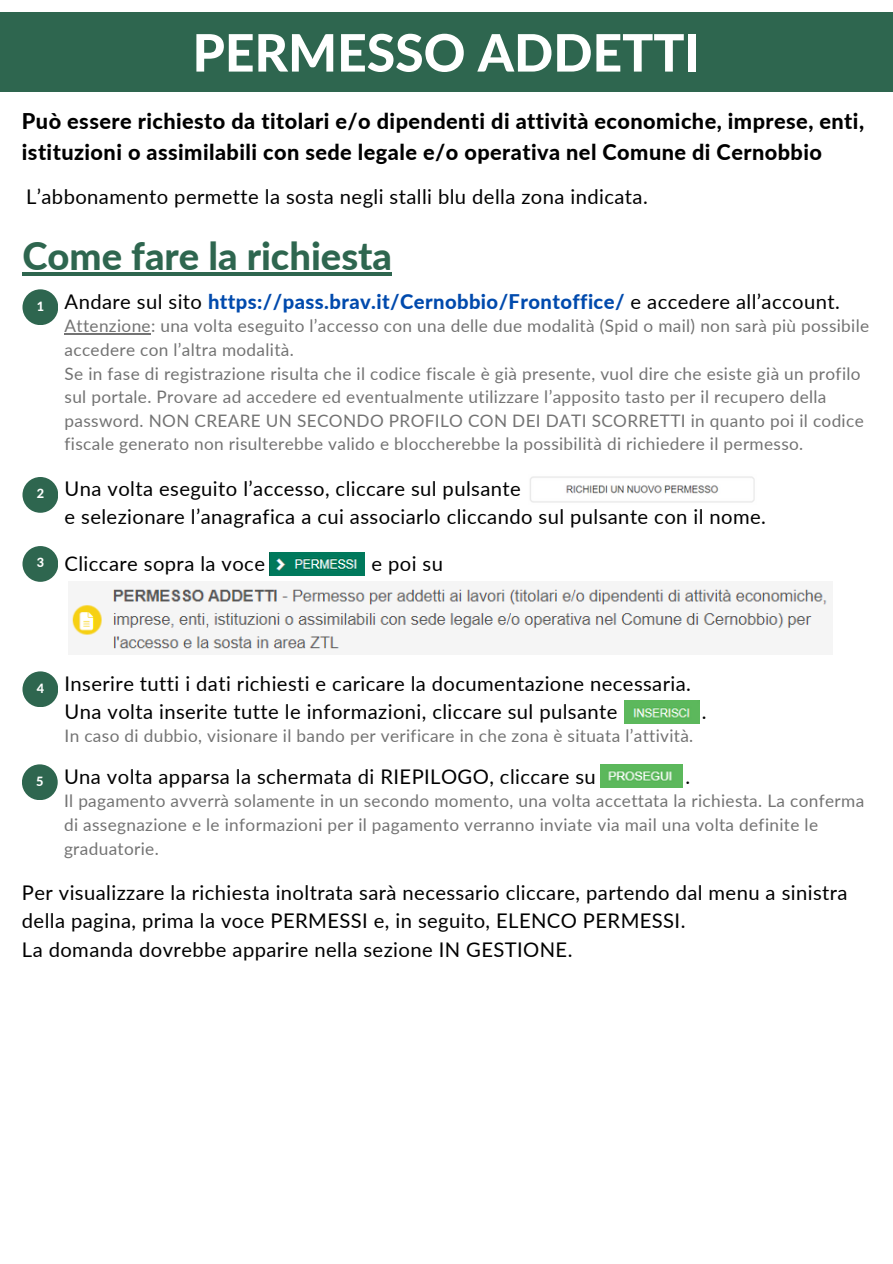
<style>
.page{position:relative;width:893px;height:1264px;background:#fff}
.page>*{position:absolute;margin:0;border:0;box-sizing:border-box;transform-origin:0 0}
.t1{font:800 51.6px "Lato";color:#fff}
.t2{font:800 38.1px "Lato";color:#2e664f}
.t3{font:800 21.75px/30.3px "Lato";letter-spacing:.02em;color:#000}
.t4{font:20.25px/28px "Lato";letter-spacing:.02em;color:#000}
.t5{font:800 20.25px "Lato";letter-spacing:.02em;color:#004aad}
.t6{font:17.25px/23.5px "Lato";letter-spacing:.02em;color:#737373}
.t7{font:800 12.75px "Lato";color:#fff}
.s1{font-weight:400;color:#000}
</style>
<div class="page">
<div style="left:0;top:13px;width:892px;height:79px;background:#2e664f"></div>
<div style="left:22px;top:289px;width:36px;height:36px;background:#2e664f;border-radius:50%"></div>
<div style="left:22px;top:477px;width:36px;height:36px;background:#2e664f;border-radius:50%"></div>
<img style="left:530px;top:476px;width:225px;height:27px">
<div style="left:22px;top:546px;width:36px;height:36px;background:#2e664f;border-radius:50%"></div>
<img style="left:270px;top:553px;width:94px;height:22px">
<div style="left:22px;top:671px;width:36px;height:36px;background:#2e664f;border-radius:50%"></div>
<img style="left:71px;top:589px;width:756px;height:60px">
<img style="left:624px;top:700px;width:75px;height:23px">
<div style="left:22px;top:764px;width:36px;height:36px;background:#2e664f;border-radius:50%"></div>
<img style="left:600px;top:764px;width:82px;height:24px">
<hr style="left:22px;top:272px;width:370px;height:3px;background:#2e664f">
<hr style="left:65px;top:333px;width:86px;height:1px;background:#737373">
<p class="t1" style="left:192px;top:21px;width:509px">PERMESSO ADDETTI</p>
<p class="t3" style="left:22px;top:106px;width:843px">Può essere richiesto da titolari e/o dipendenti di attività economiche, imprese, enti, istituzioni o assimilabili con sede legale e/o operativa nel Comune di Cernobbio</p>
<p class="t4" style="left:26px;top:182px;width:623px">L’abbonamento permette la sosta negli stalli blu della zona indicata.</p>
<p class="t2" style="left:22px;top:232px;width:371px">Come fare la richiesta</p>
<p class="t7" style="left:37px;top:298px;width:9px">1</p>
<p class="t7" style="left:37px;top:486px;width:9px">2</p>
<p class="t5" style="left:65px;top:289px;width:776px"><span class="s1">Andare sul sito</span> https://pass.brav.it/Cernobbio/Frontoffice/ <span class="s1">e accedere all’account.</span></p>
<p class="t6" style="left:65px;top:314px;width:806px">Attenzione: una volta eseguito l’accesso con una delle due modalità (Spid o mail) non sarà più possibile accedere con l’altra modalità.</p>
<p class="t6" style="left:65px;top:361px;width:800px">Se in fase di registrazione risulta che il codice fiscale è già presente, vuol dire che esiste già un profilo sul portale. Provare ad accedere ed eventualmente utilizzare l’apposito tasto per il recupero della password. NON CREARE UN SECONDO PROFILO CON DEI DATI SCORRETTI in quanto poi il codice fiscale generato non risulterebbe valido e bloccherebbe la possibilità di richiedere il permesso.</p>
<p class="t4" style="left:65px;top:474px;width:457px">Una volta eseguito l’accesso, cliccare sul pulsante</p>
<p class="t4" style="left:65px;top:502px;width:702px">e selezionare l’anagrafica a cui associarlo cliccando sul pulsante con il nome.</p>
<p class="t7" style="left:37px;top:555px;width:9px">3</p>
<p class="t4" style="left:65px;top:549px;width:202px">Cliccare sopra la voce</p>
<p class="t4" style="left:371px;top:549px;width:73px">e poi su</p>
<p class="t7" style="left:37px;top:680px;width:9px">4</p>
<p class="t4" style="left:65px;top:669px;width:628px">Inserire tutti i dati richiesti e caricare la documentazione necessaria.</p>
<p class="t4" style="left:65px;top:697px;width:554px">Una volta inserite tutte le informazioni, cliccare sul pulsante</p>
<p class="t4" style="left:701px;top:697px;width:6px">.</p>
<p class="t7" style="left:36px;top:773px;width:9px">5</p>
<p class="t6" style="left:65px;top:724px;width:630px">In caso di dubbio, visionare il bando per verificare in che zona è situata l’attività.</p>
<p class="t4" style="left:64px;top:761px;width:533px">Una volta apparsa la schermata di RIEPILOGO, cliccare su</p>
<p class="t4" style="left:685px;top:761px;width:6px">.</p>
<p class="t6" style="left:64px;top:788px;width:801px">Il pagamento avverrà solamente in un secondo momento, una volta accettata la richiesta. La conferma di assegnazione e le informazioni per il pagamento verranno inviate via mail una volta definite le graduatorie.</p>
<p class="t4" style="left:22px;top:878px;width:827px">Per visualizzare la richiesta inoltrata sarà necessario cliccare, partendo dal menu a sinistra della pagina, prima la voce PERMESSI e, in seguito, ELENCO PERMESSI.</p>
<p class="t4" style="left:22px;top:934px;width:552px">La domanda dovrebbe apparire nella sezione IN GESTIONE.</p>
</div>
